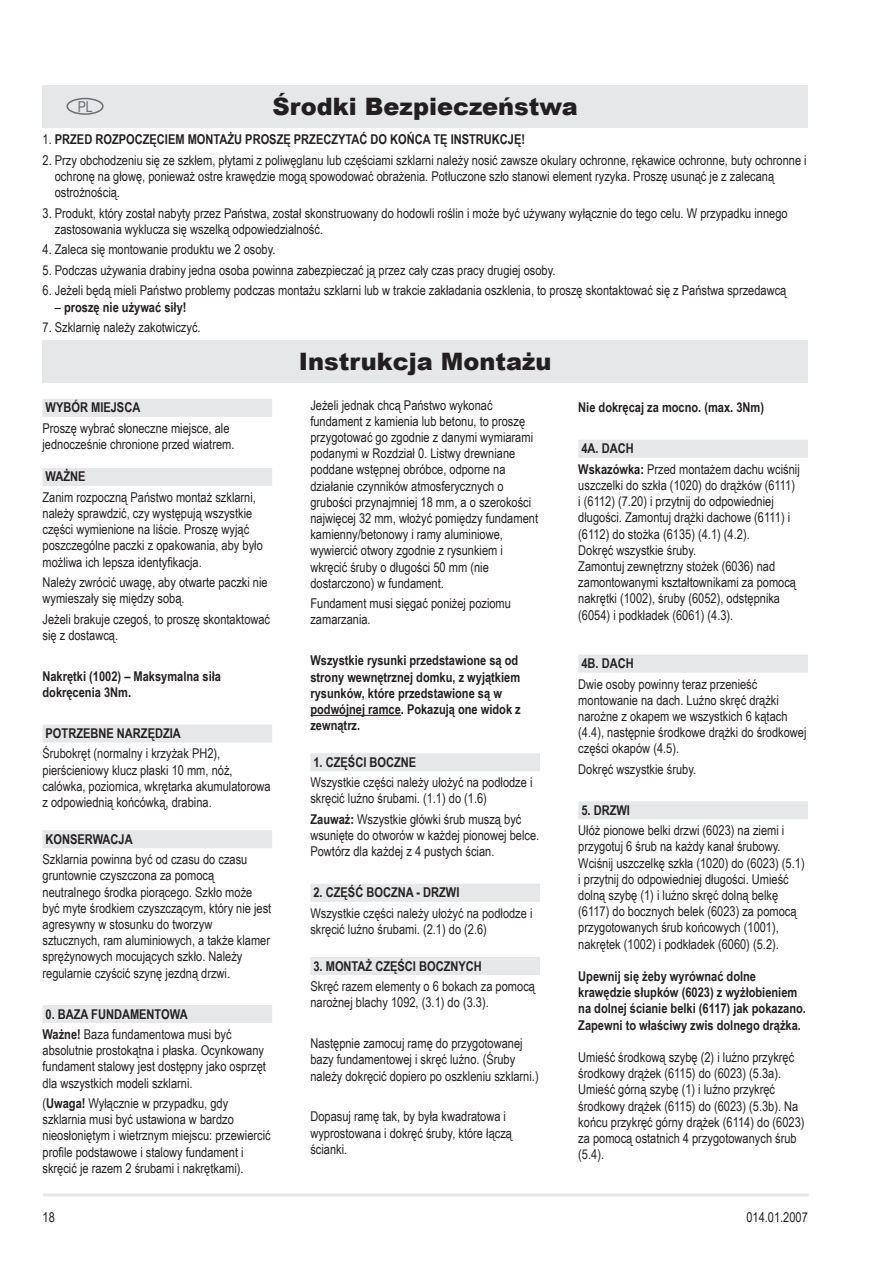
<style>
.page{position:relative;width:893px;height:1263px;background:#fff}
.page>*{position:absolute;margin:0;border:0;box-sizing:border-box;transform-origin:0 0}
.t1{font:900 24px "Arial";color:#231f20}
.t2{font:15px "Arial Narrow";color:#6c6d70}
.t3{font:13.5px/16.2px "Arial Narrow";color:#231f20}
.t4{font:700 13.5px/16.2px "Arial Narrow";color:#231f20}
.s1{font-weight:400}
.s2{font-weight:700}
</style>
<div class="page">
<hr style="left:43px;top:1193px;width:766px;height:3px;background:#e6e7e9">
<div style="left:43px;top:340px;width:765px;height:43px;background:#e6e7e9"></div>
<div style="left:43px;top:85px;width:765px;height:43px;background:#e6e7e9"></div>
<div style="left:66px;top:98px;width:38px;height:17px;border:2px solid #6c6d70;border-radius:50%"></div>
<div style="left:43px;top:399px;width:229px;height:18px;background:#e6e7e9"></div>
<div style="left:43px;top:468px;width:229px;height:18px;background:#e6e7e9"></div>
<div style="left:43px;top:724px;width:229px;height:18px;background:#e6e7e9"></div>
<div style="left:43px;top:830px;width:229px;height:18px;background:#e6e7e9"></div>
<div style="left:43px;top:1005px;width:229px;height:18px;background:#e6e7e9"></div>
<hr style="left:310px;top:715px;width:91px;height:1px;background:#231f20">
<div style="left:310px;top:753px;width:230px;height:18px;background:#e6e7e9"></div>
<div style="left:310px;top:884px;width:230px;height:18px;background:#e6e7e9"></div>
<div style="left:310px;top:957px;width:230px;height:18px;background:#e6e7e9"></div>
<div style="left:578px;top:440px;width:230px;height:18px;background:#e6e7e9"></div>
<div style="left:578px;top:655px;width:230px;height:18px;background:#e6e7e9"></div>
<div style="left:578px;top:801px;width:230px;height:18px;background:#e6e7e9"></div>
<p class="t2" style="left:78px;top:95px;width:17px">PL</p>
<h1 class="t1" style="left:273px;top:89px;width:307px">Środki Bezpieczeństwa</h1>
<p class="t4" style="left:43px;top:131px;width:484px"><span class="s1">1.</span> PRZED ROZPOCZĘCIEM MONTAŻU PROSZĘ PRZECZYTAĆ DO KOŃCA TĘ INSTRUKCJĘ!</p>
<p class="t3" style="left:55px;top:152px;width:753px;text-indent:-12px">2. Przy obchodzeniu się ze szkłem, płytami z poliwęglanu lub częściami szklarni należy nosić zawsze okulary ochronne, rękawice ochronne, buty ochronne i ochronę na głowę, ponieważ ostre krawędzie mogą spowodować obrażenia. Potłuczone szło stanowi element ryzyka. Proszę usunąć je z zalecaną ostrożnością.</p>
<p class="t3" style="left:55px;top:204px;width:734px;text-indent:-12px">3. Produkt, który został nabyty przez Państwa, został skonstruowany do hodowli roślin i może być używany wyłącznie do tego celu. W przypadku innego zastosowania wyklucza się wszelką odpowiedzialność.</p>
<p class="t3" style="left:43px;top:241px;width:235px">4. Zaleca się montowanie produktu we 2 osoby.</p>
<p class="t3" style="left:43px;top:261px;width:515px">5. Podczas używania drabiny jedna osoba powinna zabezpieczać ją przez cały czas pracy drugiej osoby.</p>
<p class="t3" style="left:43px;top:282px;width:745px">6. Jeżeli będą mieli Państwo problemy podczas montażu szklarni lub w trakcie zakładania oszklenia, to proszę skontaktować się z Państwa sprzedawcą</p>
<p class="t4" style="left:55px;top:298px;width:133px"><span class="s1">–</span> proszę nie używać siły!</p>
<p class="t3" style="left:43px;top:319px;width:160px">7. Szklarnię należy zakotwiczyć.</p>
<p class="t4" style="left:46px;top:399px;width:96px">Wybór miejsca</p>
<p class="t3" style="left:43px;top:419px;width:193px">Proszę wybrać słoneczne miejsce, ale jednocześnie chronione przed wiatrem.</p>
<p class="t4" style="left:46px;top:468px;width:17px">Ważne</p>
<p class="t3" style="left:43px;top:488px;width:222px">Zanim rozpoczną Państwo montaż szklarni, należy sprawdzić, czy występują wszystkie części wymienione na liście. Proszę wyjąć poszczególne paczki z opakowania, aby było możliwa ich lepsza identyfikacja.</p>
<p class="t3" style="left:43px;top:574px;width:227px">Należy zwrócić uwagę, aby otwarte paczki nie wymieszały się między sobą.</p>
<p class="t3" style="left:43px;top:610px;width:229px">Jeżeli brakuje czegoś, to proszę skontaktować się z dostawcą.</p>
<p class="t4" style="left:43px;top:667px;width:180px">Nakrętki (1002) – Maksymalna siła dokręcenia 3Nm.</p>
<p class="t4" style="left:46px;top:724px;width:16px">Potrze</p>
<p class="t4" style="left:90px;top:724px;width:34px">bne narzędzia</p>
<p class="t3" style="left:43px;top:745px;width:230px">Śrubokręt (normalny i krzyżak PH2), pierścieniowy klucz płaski 10 mm, nóż, calówka, poziomica, wkrętarka akumulatorowa z odpowiednią końcówką, drabina.</p>
<p class="t4" style="left:46px;top:830px;width:89px">Kons erwacja</p>
<p class="t3" style="left:43px;top:851px;width:230px">Szklarnia powinna być od czasu do czasu gruntownie czyszczona za pomocą neutralnego środka piorącego. Szkło może być myte środkiem czyszczącym, który nie jest agresywny w stosunku do tworzyw sztucznych, ram aluminiowych, a także klamer sprężynowych mocujących szkło. Należy regularnie czyścić szynę jezdną drzwi.</p>
<p class="t4" style="left:43px;top:1003px;width:191px;line-height:20.4px">0. Baza fundamentowa<br>Ważne! <span class="s1">Baza fundamentowa musi być</span></p>
<p class="t3" style="left:43px;top:1042px;width:225px">absolutnie prostokątna i płaska. Ocynkowany fundament stalowy jest dostępny jako osprzęt dla wszystkich modeli szklarni.</p>
<p class="t3" style="left:43px;top:1095px;width:230px">(<span class="s2">Uwaga!</span> Wyłącznie w przypadku, gdy szklarnia musi być ustawiona w bardzo nieosłoniętym i wietrznym miejscu: przewiercić profile podstawowe i stalowy fundament i skręcić je razem 2 śrubami i nakrętkami).</p>
<p class="t3" style="left:43px;top:1208px;width:14px">18</p>
<h1 class="t1" style="left:299px;top:344px;width:254px">Instrukcja Montażu</h1>
<p class="t3" style="left:310px;top:396px;width:229px">Jeżeli jednak chcą Państwo wykonać fundament z kamienia lub betonu, to proszę przygotować go zgodnie z danymi wymiarami podanymi w Rozdział 0. Listwy drewniane poddane wstępnej obróbce, odporne na działanie czynników atmosferycznych o grubości przynajmniej 18 mm, a o szerokości najwięcej 32 mm, włożyć pomiędzy fundament kamienny/betonowy i ramy aluminiowe, wywiercić otwory zgodnie z rysunkiem i wkręcić śruby o długości 50 mm (nie dostarczono) w fundament.</p>
<p class="t3" style="left:310px;top:595px;width:202px">Fundament musi sięgać poniżej poziomu zamarzania.</p>
<p class="t4" style="left:310px;top:652px;width:212px">Wszystkie rysunki przedstawione są od strony wewnętrznej domku, z wyjątkiem rysunków, które przedstawione są w podwójnej ramce. Pokazują one widok z zewnątrz.</p>
<p class="t4" style="left:313px;top:753px;width:72px">1. Części boczne</p>
<p class="t3" style="left:310px;top:774px;width:224px">Wszystkie części należy ułożyć na podłodze i skręcić luźno śrubami. (1.1) do (1.6)</p>
<p class="t3" style="left:310px;top:810px;width:230px"><span class="s2">Zauważ:</span> Wszystkie główki śrub muszą być wsunięte do otworów w każdej pionowej belce.<br>Powtórz dla każdej z 4 pustych ścian.</p>
<p class="t4" style="left:313px;top:884px;width:70px">2. Część boczna</p>
<p class="t4" style="left:416px;top:884px;width:14px">- drzwi</p>
<p class="t3" style="left:310px;top:904px;width:224px">Wszystkie części należy ułożyć na podłodze i skręcić luźno śrubami. (2.1) do (2.6)</p>
<p class="t4" style="left:313px;top:957px;width:30px">3. Montaż</p>
<p class="t4" style="left:375px;top:957px;width:61px">części bocznyc</p>
<p class="t4" style="left:474px;top:957px;width:9px">h</p>
<p class="t3" style="left:310px;top:978px;width:226px">Skręć razem elementy o 6 bokach za pomocą narożnej blachy 1092, (3.1) do (3.3).</p>
<p class="t3" style="left:310px;top:1035px;width:230px">Następnie zamocuj ramę do przygotowanej bazy fundamentowej i skręć luźno. (Śruby należy dokręcić dopiero po oszkleniu szklarni.)</p>
<p class="t3" style="left:310px;top:1108px;width:203px">Dopasuj ramę tak, by była kwadratowa i wyprostowana i dokręć śruby, które łączą ścianki.</p>
<p class="t4" style="left:578px;top:399px;width:187px">Nie dokręcaj za mocno. (max. 3Nm)</p>
<p class="t3" style="left:578px;top:438px;width:223px;line-height:20.4px"><span class="s2">4A. dach<br>Wskazówka:</span> Przed montażem dachu wciśnij</p>
<p class="t3" style="left:578px;top:477px;width:219px">uszczelki do szkła (1020) do drążków (6111) i (6112) (7.20) i przytnij do odpowiedniej długości. Zamontuj drążki dachowe (6111) i (6112) do stożka (6135) (4.1) (4.2).<br>Dokręć wszystkie śruby.<br>Zamontuj zewnętrzny stożek (6036) nad zamontowanymi kształtownikami za pomocą nakrętki (1002), śruby (6052), odstępnika (6054) i podkładek (6061) (4.3).</p>
<p class="t4" style="left:581px;top:655px;width:54px">4B. dach</p>
<p class="t3" style="left:578px;top:675px;width:230px">Dwie osoby powinny teraz przenieść montowanie na dach. Luźno skręć drążki narożne z okapem we wszystkich 6 kątach (4.4), następnie środkowe drążki do środkowej części okapów (4.5).</p>
<p class="t3" style="left:578px;top:760px;width:119px">Dokręć wszystkie śruby.</p>
<p class="t4" style="left:581px;top:801px;width:48px">5. drzwi</p>
<p class="t3" style="left:578px;top:822px;width:228px">Ułóż pionowe belki drzwi (6023) na ziemi i przygotuj 6 śrub na każdy kanał śrubowy.<br>Wciśnij uszczelkę szkła (1020) do (6023) (5.1) i przytnij do odpowiedniej długości. Umieść dolną szybę (1) i luźno skręć dolną belkę (6117) do bocznych belek (6023) za pomocą przygotowanych śrub końcowych (1001), nakrętek (1002) i podkładek (6060) (5.2).</p>
<p class="t4" style="left:578px;top:967px;width:229px">Upewnij się żeby wyrównać dolne krawędzie słupków (6023) z wyżłobieniem na dolnej ścianie belki (6117) jak pokazano.<br>Zapewni to właściwy zwis dolnego drążka.</p>
<p class="t3" style="left:578px;top:1049px;width:228px">Umieść środkową szybę (2) i luźno przykręć środkowy drążek (6115) do (6023) (5.3a).<br>Umieść górną szybę (1) i luźno przykręć środkowy drążek (6115) do (6023) (5.3b). Na końcu przykręć górny drążek (6114) do (6023) za pomocą ostatnich 4 przygotowanych śrub (5.4).</p>
<p class="t3" style="left:746px;top:1208px;width:63px">014.01.2007</p>
</div>
